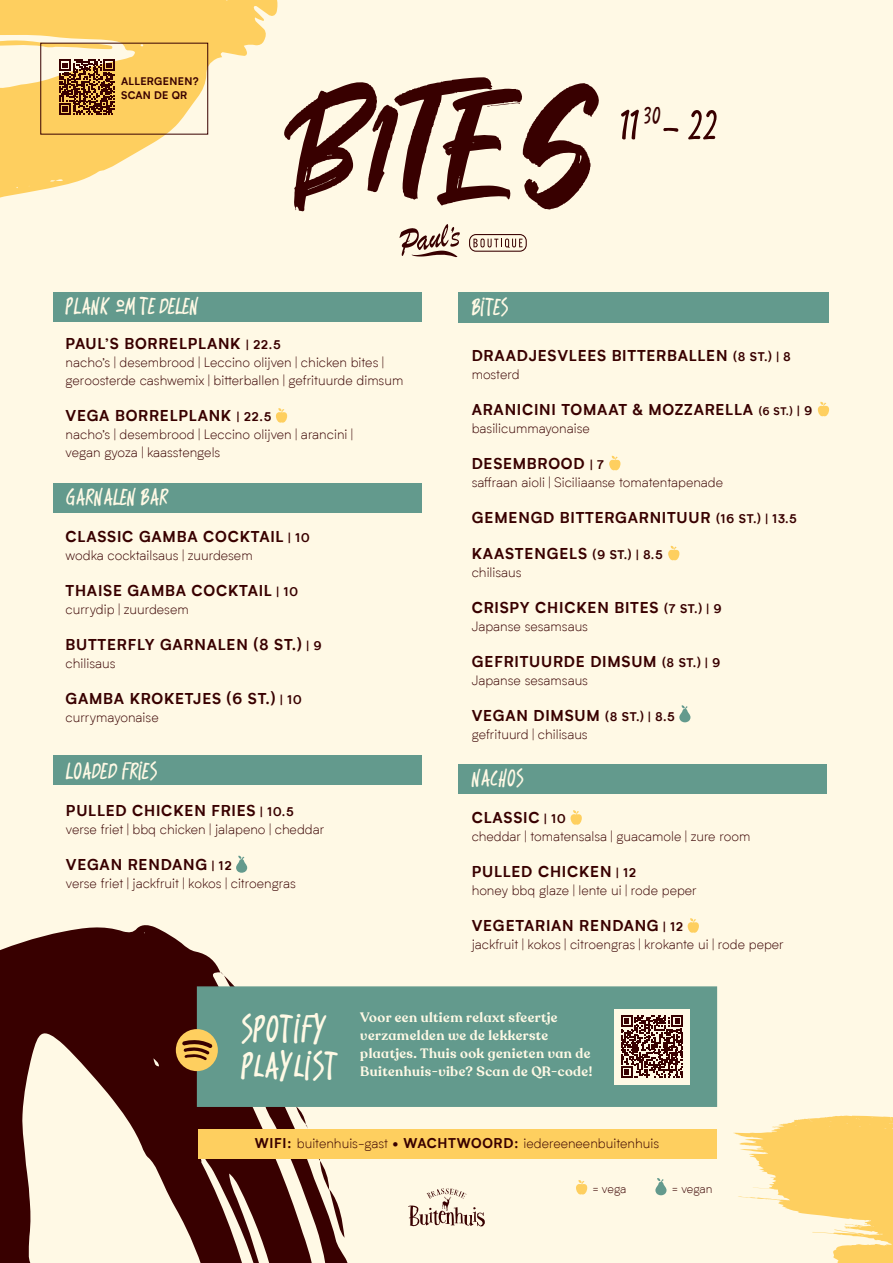
<style>
.page{position:relative;width:893px;height:1263px;background:#fff9e5}
.page>*{position:absolute;margin:0;border:0;box-sizing:border-box;transform-origin:0 0}
.t1{font:175.5px "Maquire";color:#380000}
.t2{font:54px "Moonk";color:#380000}
.t3{font:47.25px/37.2px "Moonk";color:#fff9e5}
.t4{font:30px "Moonk";color:#fff9e5}
.t5{font:30px "Moonk";color:#380000}
.t6{font:700 15px "Biotif";letter-spacing:.05em;color:#380000}
.t7{font:300 13.5px/18px "Biotif";color:#380000}
.t8{font:600 13.5px/18px "Recoleta Alt";letter-spacing:.03em;color:#fff9e5}
.t9{font:300 12px "Biotif";letter-spacing:-.01em;color:#380000}
.t10{font:700 10.5px/13.5px "Biotif";letter-spacing:.02em;color:#380000}
.s1{font-size:12px}
.s2{font-size:10.5px}
.s3{font-weight:700}
</style>
<div class="page">
<div style="left:53px;top:292px;width:368px;height:30px;background:#639a8d"></div>
<div style="left:458px;top:292px;width:371px;height:30px;background:#639a8d"></div>
<div style="left:53px;top:483px;width:368px;height:29px;background:#639a8d"></div>
<svg style="left:0;top:855px;width:355px;height:408px"></svg>
<svg style="left:276px;top:408px;width:11px;height:15px"></svg>
<svg style="left:408px;top:1188px;width:77px;height:39px"></svg>
<svg style="left:0;top:0;width:278px;height:198px;fill:#fecf5f"></svg>
<svg style="left:399px;top:224px;width:61px;height:33px"></svg>
<svg style="left:469px;top:234px;width:58px;height:18px"></svg>
<svg style="left:733px;top:1115px;width:160px;height:148px"></svg>
<svg style="left:609px;top:456px;width:11px;height:15px"></svg>
<svg style="left:668px;top:546px;width:11px;height:15px"></svg>
<svg style="left:679px;top:705px;width:11px;height:17px"></svg>
<div style="left:198px;top:1129px;width:518px;height:29px;background:#fecf5f"></div>
<div style="left:197px;top:986px;width:520px;height:121px;background:#639a8d;border:2px solid #639a8d"></div>
<div style="left:614px;top:1009px;width:76px;height:75px;background:#fff9e5"></div>
<svg style="left:621px;top:1015px;width:62px;height:63px"></svg>
<svg style="left:576px;top:1180px;width:11px;height:15px"></svg>
<svg style="left:655px;top:1178px;width:11px;height:17px"></svg>
<div style="left:176px;top:1029px;width:42px;height:42px;background:#fecf5f;border-radius:50%"></div>
<svg style="left:182px;top:1040px;width:31px;height:20px"></svg>
<svg style="left:59px;top:59px;width:56px;height:56px;background:#7f4d2a"></svg>
<div style="left:458px;top:764px;width:369px;height:29px;background:#639a8d"></div>
<svg style="left:571px;top:810px;width:11px;height:15px"></svg>
<svg style="left:688px;top:918px;width:11px;height:15px"></svg>
<div style="left:53px;top:755px;width:368px;height:29px;background:#639a8d"></div>
<svg style="left:236px;top:856px;width:11px;height:17px"></svg>
<p class="t10" style="left:121px;top:74px;width:79px">ALLERGENEN?<br>SCAN DE QR</p>
<h1 class="t1" style="left:291px;top:54px;width:305px;rotate:-1deg">BitES</h1>
<h3 class="t5" style="left:644px;top:96px;width:18px">30</h3>
<h2 class="t2" style="left:621px;top:90px;width:98px">11 - 22</h2>
<h3 class="t4" style="left:66px;top:287px;width:135px">PLANK OM TE DELEN</h3>
<p class="t6" style="left:66px;top:332px;width:217px">PAUL’S BORRELPLANK <span class="s1">| 22.5</span></p>
<p class="t7" style="left:66px;top:353px;width:339px">nacho’s | desembrood | Leccino olijven | chicken bites | geroosterde cashwemix | bitterballen | gefrituurde dimsum</p>
<p class="t6" style="left:66px;top:404px;width:207px">VEGA BORRELPLANK <span class="s1">| 22.5</span></p>
<p class="t7" style="left:66px;top:425px;width:289px">nacho’s | desembrood | Leccino olijven | arancini | vegan gyoza | kaasstengels</p>
<h3 class="t4" style="left:66px;top:478px;width:104px">GARNALEN BAR</h3>
<p class="t6" style="left:66px;top:526px;width:246px">CLASSIC GAMBA COCKTAIL <span class="s1">| 10</span></p>
<p class="t7" style="left:66px;top:546px;width:189px">wodka cocktailsaus | zuurdesem</p>
<p class="t6" style="left:66px;top:580px;width:234px">THAISE GAMBA COCKTAIL <span class="s1">| 10</span></p>
<p class="t7" style="left:66px;top:600px;width:125px">currydip | zuurdesem</p>
<p class="t6" style="left:66px;top:634px;width:257px">BUTTERFLY GARNALEN (8 ST.) <span class="s1">| 9</span></p>
<p class="t7" style="left:66px;top:654px;width:51px">chilisaus</p>
<p class="t6" style="left:66px;top:688px;width:238px">GAMBA KROKETJES (6 ST.) <span class="s1">| 10</span></p>
<p class="t7" style="left:66px;top:708px;width:95px">currymayonaise</p>
<h3 class="t4" style="left:66px;top:752px;width:93px">LOADED FRIES</h3>
<p class="t6" style="left:66px;top:799px;width:229px">PULLED CHICKEN FRIES <span class="s1">| 10.5</span></p>
<p class="t7" style="left:66px;top:820px;width:260px">verse friet | bbq chicken | jalapeno | cheddar</p>
<p class="t6" style="left:66px;top:853px;width:167px">VEGAN RENDANG <span class="s1">| 12</span></p>
<p class="t7" style="left:66px;top:874px;width:231px">verse friet | jackfruit | kokos | citroengras</p>
<h3 class="t4" style="left:472px;top:288px;width:38px">BITES</h3>
<p class="t6" style="left:472px;top:344px;width:321px">DRAADJESVLEES BITTERBALLEN <span class="s1">(8 ST.) | 8</span></p>
<p class="t7" style="left:472px;top:365px;width:49px">mosterd</p>
<p class="t6" style="left:472px;top:398px;width:342px">ARANICINI TOMAAT &amp; MOZZARELLA <span class="s2">(6 ST.)</span> <span class="s1">| 9</span></p>
<p class="t7" style="left:472px;top:419px;width:120px">basilicummayonaise</p>
<p class="t6" style="left:472px;top:452px;width:134px">DESEMBROOD <span class="s1">| 7</span></p>
<p class="t7" style="left:472px;top:473px;width:253px">saffraan aioli | Siciliaanse tomatentapenade</p>
<p class="t6" style="left:472px;top:506px;width:327px">GEMENGD BITTERGARNITUUR <span class="s1">(16 ST.) | 13.5</span></p>
<p class="t6" style="left:472px;top:542px;width:193px">KAASTENGELS <span class="s1">(9 ST.) | 8.5</span></p>
<p class="t7" style="left:472px;top:563px;width:51px">chilisaus</p>
<p class="t6" style="left:472px;top:596px;width:252px">CRISPY CHICKEN BITES <span class="s1">(7 ST.) | 9</span></p>
<p class="t7" style="left:472px;top:617px;width:118px">Japanse sesamsaus</p>
<p class="t6" style="left:472px;top:650px;width:250px">GEFRITUURDE DIMSUM <span class="s1">(8 ST.) | 9</span></p>
<p class="t7" style="left:472px;top:671px;width:118px">Japanse sesamsaus</p>
<p class="t6" style="left:472px;top:704px;width:205px">VEGAN DIMSUM <span class="s1">(8 ST.) | 8.5</span></p>
<p class="t7" style="left:472px;top:725px;width:118px">gefrituurd | chilisaus</p>
<h3 class="t4" style="left:472px;top:759px;width:54px">NACHOS</h3>
<p class="t6" style="left:472px;top:806px;width:96px">CLASSIC <span class="s1">| 10</span></p>
<p class="t7" style="left:472px;top:827px;width:280px">cheddar | tomatensalsa | guacamole | zure room</p>
<p class="t6" style="left:472px;top:860px;width:166px">PULLED CHICKEN <span class="s1">| 12</span></p>
<p class="t7" style="left:472px;top:881px;width:227px">honey bbq glaze | lente ui | rode peper</p>
<p class="t6" style="left:472px;top:914px;width:213px">VEGETARIAN RENDANG <span class="s1">| 12</span></p>
<p class="t7" style="left:472px;top:935px;width:314px">jackfruit | kokos | citroengras | krokante ui | rode peper</p>
<h3 class="t3" style="left:241px;top:1008px;width:99px">SPOTIFY<br>PLAYLIST</h3>
<p class="t8" style="left:360px;top:1009px;width:234px">Voor een ultiem relaxt sfeertje verzamelden we de lekkerste plaatjes. Thuis ook genieten van de<br>Buitenhuis-vibe? Scan de QR-code!</p>
<p class="t7" style="left:255px;top:1134px;width:406px"><span class="s3">WIFI:</span> buitenhuis-gast <span class="s3">• WACHTWOORD:</span> iedereeneenbuitenhuis</p>
<p class="t9" style="left:593px;top:1181px;width:35px">= vega</p>
<p class="t9" style="left:672px;top:1181px;width:42px">= vegan</p>
</div>
